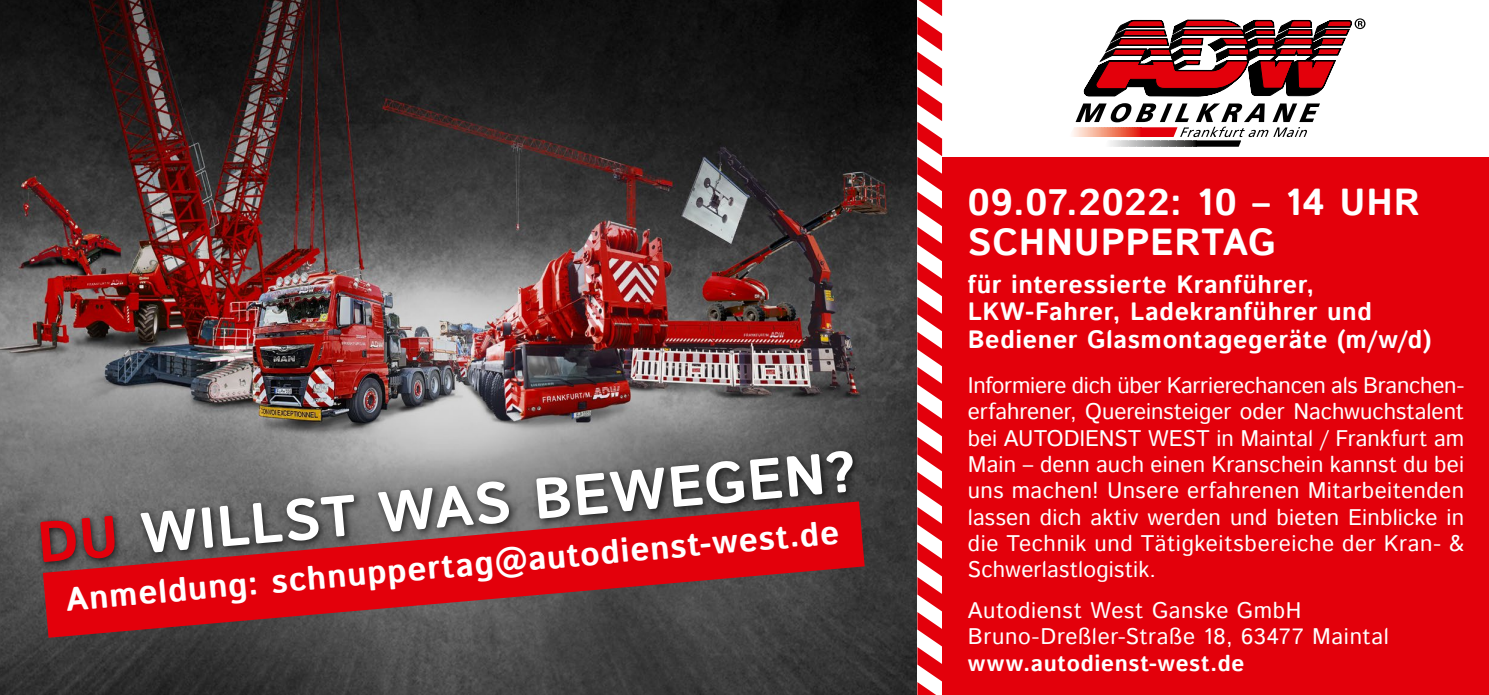
<style>
.page{position:relative;width:1489px;height:695px;background:#fff}
.page>*{position:absolute;margin:0;border:0;box-sizing:border-box;transform-origin:0 0}
.t1{font:700 57.5px "Istok Web";color:#fff}
.t2{font:700 37.5px "Istok Web";letter-spacing:.02em;color:#fff}
.t3{font:700 33px "Istok Web";color:#fff}
.t4{font:700 25px/27.5px "Istok Web";letter-spacing:.025em;color:#fff}
.t5{font:22.5px/26.2px "Istok Web";letter-spacing:.03em;color:#fff;text-align:justify}
.t6{font:700 22.5px "Istok Web";letter-spacing:.03em;color:#fff}
.s1{color:#e3000b}
</style>
<div class="page">
<img style="left:0;top:0;width:917px;height:694px">
<div style="left:929px;top:0;width:559px;height:694px;background:#e3000b"></div>
<div style="left:929px;top:0;width:559px;height:156px;background:#fff"></div>
<svg style="left:1072px;top:103px;width:247px;height:44px"></svg>
<div style="left:1196px;top:140px;width:45px;height:7px;background:#000"></div>
<svg style="left:1084px;top:18px;width:281px;height:79px"></svg>
<svg style="left:917px;top:0;width:25px;height:694px"></svg>
<svg style="left:43px;top:501px;width:821px;height:136px;background:#92272c"></svg>
<div style="left:35px;top:445px;width:827px;height:126px;background:#000;opacity:.75"></div>
<p class="t1" style="left:34px;top:505px;width:823px;rotate:-5deg"><span class="s1">DU</span> WILLST WAS BEWEGEN?</p>
<p class="t3" style="left:64px;top:577px;width:777px;rotate:-5deg">Anmeldung: schnuppertag@autodienst-west.de</p>
<p class="t2" style="left:967px;top:177px;width:453px">09.07.2022: 10 – 14 UHR</p>
<p class="t2" style="left:967px;top:217px;width:309px">SCHNUPPERTAG</p>
<p class="t4" style="left:967px;top:270px;width:465px">für interessierte Kranführer,<br>LKW-Fahrer, Ladekranführer und<br>Bediener Glasmontagegeräte (m/w/d)</p>
<p class="t5" style="left:967px;top:373px;width:498px">Informiere dich über Karrierechancen als Branchen&shy;erfahrener, Quereinsteiger oder Nachwuchstalent bei AUTODIENST WEST in Maintal / Frankfurt am Main – denn auch einen Kranschein kannst du bei uns machen! Unsere erfahrenen Mitarbeitenden lassen dich aktiv werden und bieten Einblicke in die Technik und Tätigkeitsbereiche der Kran- &amp; Schwerlastlogistik.</p>
<p class="t5" style="left:967px;top:598px;width:422px">Autodienst West Ganske GmbH<br>Bruno-Dreßler-Straße 18, 63477 Maintal</p>
<p class="t6" style="left:967px;top:647px;width:278px">www.autodienst-west.de</p>
</div>
